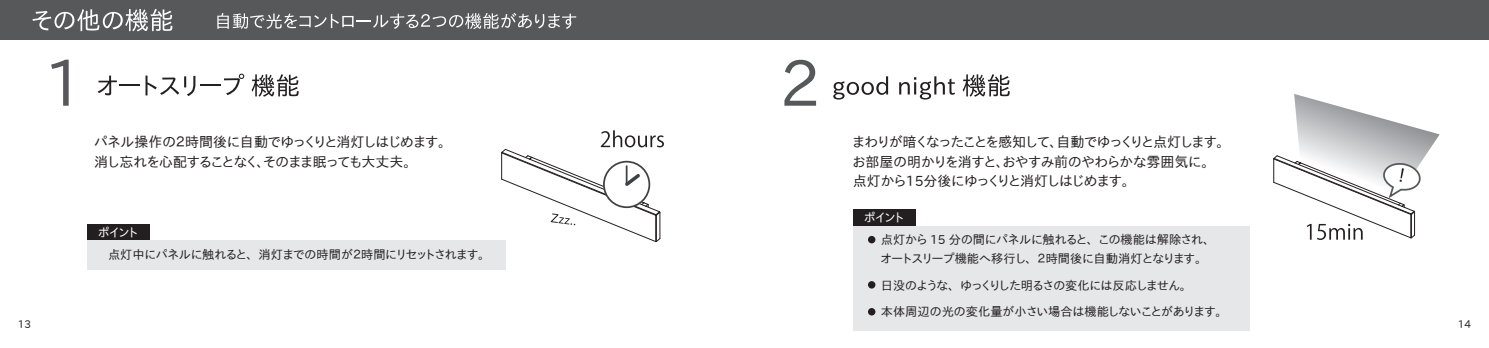
<style>
.page{position:relative;width:1489px;height:348px;background:#fff}
.page>*{position:absolute;margin:0;border:0;box-sizing:border-box;transform-origin:0 0}
.t1{font:14px/19.2px "IPAP Gothic";color:#231f20}
.t2{font:12.25px/19.2px "IPAP Gothic";color:#231f20}
.t3{font:12.25px "IPAP Gothic";color:#fff}
.t4{font:10.5px "IPAP Gothic";color:#231f20}
</style>
<div class="page">
<div style="left:0;top:0;width:745px;height:39px;background:#57585a"></div>
<div style="left:743px;top:0;width:745px;height:39px;background:#57585a"></div>
<svg style="left:98px;top:75px;width:19px;height:20px"></svg>
<hr style="left:120px;top:84px;width:20px;height:2px;background:#231f20">
<svg style="left:145px;top:75px;width:50px;height:21px"></svg>
<hr style="left:200px;top:84px;width:20px;height:2px;background:#231f20">
<svg style="left:224px;top:73px;width:20px;height:22px"></svg>
<svg style="left:251px;top:74px;width:48px;height:23px"></svg>
<svg style="left:501px;top:130px;width:163px;height:112px"></svg>
<svg style="left:32px;top:9px;width:140px;height:22px"></svg>
<svg style="left:217px;top:13px;width:359px;height:16px"></svg>
<svg style="left:51px;top:60px;width:18px;height:45px"></svg>
<svg style="left:833px;top:76px;width:55px;height:23px"></svg>
<svg style="left:899px;top:76px;width:56px;height:23px"></svg>
<svg style="left:962px;top:74px;width:47px;height:23px"></svg>
<svg style="left:784px;top:60px;width:32px;height:45px"></svg>
<svg style="left:1273px;top:94px;width:166px;height:145px"></svg>
<div style="left:87px;top:223px;width:62px;height:17px;background:#231f20"></div>
<div style="left:87px;top:240px;width:418px;height:29px;background:#e6e7e9"></div>
<div style="left:852px;top:209px;width:63px;height:16px;background:#231f20"></div>
<div style="left:852px;top:225px;width:397px;height:105px;background:#e6e7e9"></div>
<div style="left:868px;top:235px;width:7px;height:8px;background:#231f20;border-radius:50%"></div>
<div style="left:868px;top:281px;width:7px;height:7px;background:#231f20;border-radius:50%"></div>
<svg style="left:868px;top:307px;width:7px;height:8px"></svg>
<p class="t1" style="left:94px;top:133px;width:352px">パネル操作の２時間後に自動でゆっくりと消灯しはじめます。消し忘れを心配することなく、そのまま眠っても大丈夫。</p>
<p class="t1" style="left:852px;top:133px;width:372px">まわりが暗くなったことを感知して、自動でゆっくりと点灯します。お部屋の明かりを消すと、おやすみ前のやわらかな雰囲気に。点灯から15分後にゆっくりと消灯しはじめます。</p>
<p class="t3" style="left:864px;top:210px;width:41px">ポイント</p>
<p class="t2" style="left:880px;top:230px;width:330px">点灯から 15 分の間にパネルに触れると、この機能は解除され、オートスリープ機能へ移行し、２時間後に自動消灯となります。</p>
<p class="t2" style="left:880px;top:272px;width:342px;line-height:26.2px">日没のような、ゆっくりした明るさの変化には反応しません。<br>本体周辺の光の変化量が小さい場合は機能しないことがあります。</p>
<p class="t3" style="left:98px;top:225px;width:41px">ポイント</p>
<p class="t2" style="left:108px;top:245px;width:378px">点灯中にパネルに触れると、消灯までの時間が２時間にリセットされます。</p>
<p class="t4" style="left:18px;top:317px;width:15px">13</p>
<p class="t4" style="left:1457px;top:317px;width:15px">14</p>
</div>
